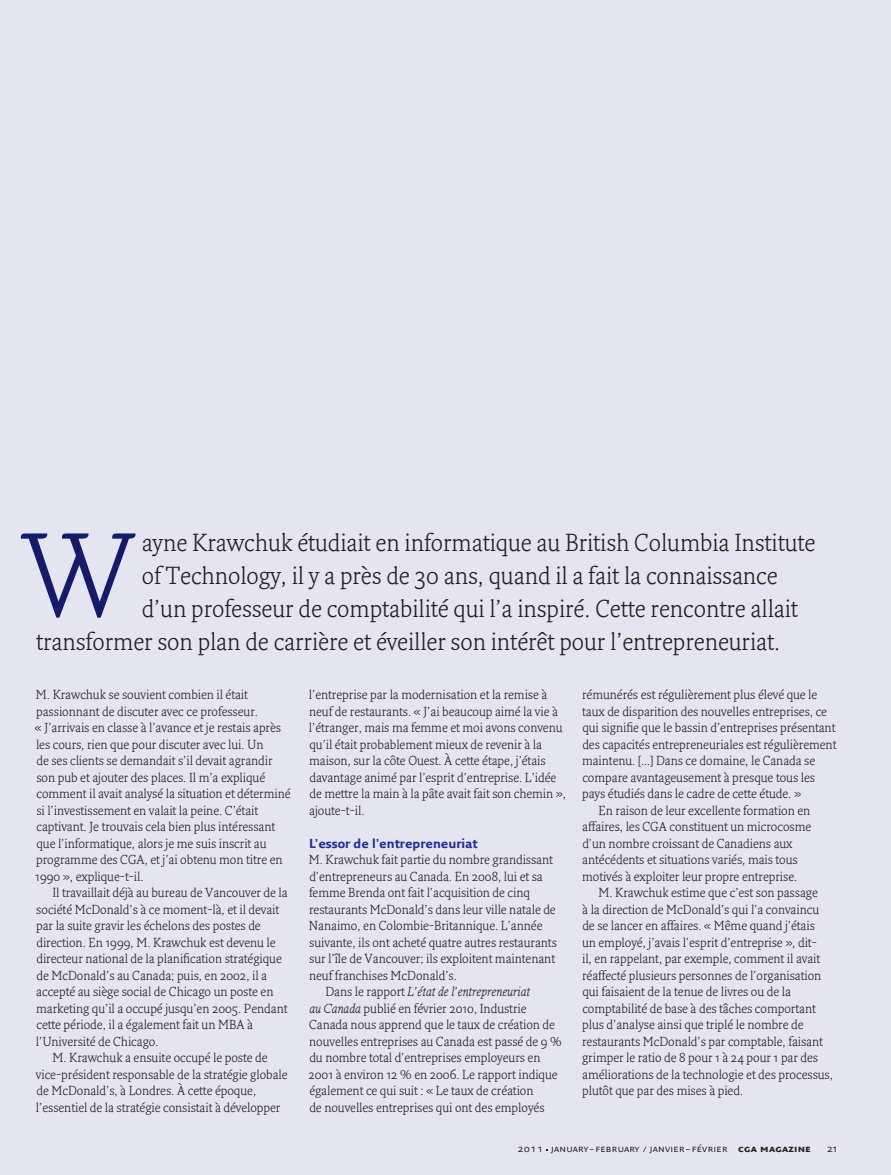
<style>
.page{position:relative;width:891px;height:1175px;background:#fff}
.page>*{position:absolute;margin:0;border:0;box-sizing:border-box;transform-origin:0 0}
.t1{font:300 115.8px "Fresco";color:#161b68}
.t2{font:300 24px "Fresco";color:#231f20}
.t3{font:300 12.75px/16.5px "Fresco";color:#231f20}
.t4{font:italic 300 12.75px "Fresco";color:#231f20}
.t5{font:700 12.75px "Fresco Sans";color:#24318b}
.t6{font:10.5px "Fresco Sans SC";letter-spacing:.025em;color:#231f20}
.t7{font:10.5px "Fresco Sans";color:#231f20}
.s1{font-style:normal}
.s2{font-style:italic}
.s3{font-weight:700}
</style>
<div class="page">
<div style="left:0;top:0;width:891px;height:1174px;background:#e5e4f1"></div>
<h1 class="t1" style="left:21px;top:504px;width:117px">W</h1>
<h2 class="t2" style="left:142px;top:527px;width:675px">ayne Krawchuk étudiait en informatique au British Columbia Institute</h2>
<h2 class="t2" style="left:142px;top:560px;width:637px">ofTechnology, il y a près de 30 ans, quand il a fait la connaissance</h2>
<h2 class="t2" style="left:142px;top:593px;width:658px">d’un professeur de comptabilité qui l’a inspiré. Cette rencontre allait</h2>
<h2 class="t2" style="left:36px;top:626px;width:746px">transformer son plan de carrière et éveiller son intérêt pour l’entrepreneuriat.</h2>
<p class="t3" style="left:35px;top:686px;width:257px">M. Krawchuk se souvient combien il était passionnant de discuter avec ce professeur.<br>« J’arrivais en classe à l’avance et je restais après les cours, rien que pour discuter avec lui. Un<br>de ses clients se demandait s’il devait agrandir son pub et ajouter des places. Il m’a expliqué comment il avait analysé la situation et déterminé si l’investissement en valait la peine. C’était captivant. Je trouvais cela bien plus intéressant que l’informatique, alors je me suis inscrit au programme des CGA, et j’ai obtenu mon titre en 1990 », explique-t-il.</p>
<p class="t3" style="left:52px;top:884px;width:237px">Il travaillait déjà au bureau de Vancouver de la</p>
<p class="t3" style="left:36px;top:900px;width:244px">société McDonald’s à ce moment-là, et il devait</p>
<p class="t3" style="left:36px;top:917px;width:226px">par la suite gravir les échelons des postes de</p>
<p class="t3" style="left:36px;top:933px;width:241px">direction. En 1999, M. Krawchuk est devenu le</p>
<p class="t3" style="left:36px;top:950px;width:247px">directeur national de la planification stratégique</p>
<p class="t3" style="left:36px;top:966px;width:232px">de McDonald’s au Canada; puis, en 2002, il a</p>
<p class="t3" style="left:36px;top:983px;width:239px">accepté au siège social de Chicago un poste en</p>
<p class="t3" style="left:36px;top:999px;width:253px">marketing qu’il a occupé jusqu’en 2005. Pendant</p>
<p class="t3" style="left:36px;top:1016px;width:218px">cette période, il a également fait un MBA à</p>
<p class="t3" style="left:36px;top:1032px;width:124px">l’Université de Chicago.</p>
<p class="t3" style="left:52px;top:1049px;width:217px">M. Krawchuk a ensuite occupé le poste de</p>
<p class="t3" style="left:36px;top:1065px;width:253px">vice-président responsable de la stratégie globale</p>
<p class="t3" style="left:36px;top:1082px;width:221px">de McDonald’s, à Londres. À cette époque,</p>
<p class="t3" style="left:36px;top:1098px;width:246px">l’essentiel de la stratégie consistait à développer</p>
<p class="t3" style="left:309px;top:686px;width:258px">l’entreprise par la modernisation et la remise à neuf de restaurants. « J’ai beaucoup aimé la vie à l’étranger, mais ma femme et moi avons convenu qu’il était probablement mieux de revenir à la maison, sur la côte Ouest. À cette étape, j’étais davantage animé par l’esprit d’entreprise. L’idée de mettre la main à la pâte avait fait son chemin », ajoute-t-il.</p>
<p class="t5" style="left:309px;top:835px;width:170px">L’essor de l’entrepreneuriat</p>
<p class="t3" style="left:309px;top:851px;width:246px">M. Krawchuk fait partie du nombre grandissant</p>
<p class="t3" style="left:309px;top:867px;width:235px">d’entrepreneurs au Canada. En 2008, lui et sa</p>
<p class="t3" style="left:309px;top:884px;width:223px">femme Brenda ont fait l’acquisition de cinq</p>
<p class="t3" style="left:309px;top:900px;width:248px">restaurants McDonald’s dans leur ville natale de</p>
<p class="t3" style="left:309px;top:917px;width:235px">Nanaimo, en Colombie-Britannique. L’année</p>
<p class="t3" style="left:309px;top:933px;width:249px">suivante, ils ont acheté quatre autres restaurants</p>
<p class="t3" style="left:309px;top:950px;width:247px">sur l’île de Vancouver; ils exploitent maintenant</p>
<p class="t3" style="left:309px;top:966px;width:149px">neuf franchises McDonald’s.</p>
<p class="t4" style="left:325px;top:984px;width:206px"><span class="s1">Dans le rapport</span> L’état de l’entrepreneuriat</p>
<p class="t3" style="left:309px;top:999px;width:219px"><span class="s2">au Canada</span> publié en février 2010, Industrie</p>
<p class="t3" style="left:309px;top:1016px;width:247px">Canada nous apprend que le taux de création de</p>
<p class="t3" style="left:309px;top:1032px;width:254px">nouvelles entreprises au Canada est passé de 9 %</p>
<p class="t3" style="left:309px;top:1049px;width:233px">du nombre total d’entreprises employeurs en</p>
<p class="t3" style="left:308px;top:1065px;width:251px">2001 à environ 12 % en 2006. Le rapport indique</p>
<p class="t3" style="left:309px;top:1082px;width:226px">également ce qui suit : « Le taux de création</p>
<p class="t3" style="left:309px;top:1098px;width:237px">de nouvelles entreprises qui ont des employés</p>
<p class="t3" style="left:582px;top:686px;width:237px">rémunérés est régulièrement plus élevé que le</p>
<p class="t3" style="left:582px;top:702px;width:246px">taux de disparition des nouvelles entreprises, ce</p>
<p class="t3" style="left:582px;top:719px;width:255px">qui signifie que le bassin d’entreprises présentant</p>
<p class="t3" style="left:582px;top:735px;width:256px">des capacités entrepreneuriales est régulièrement</p>
<p class="t3" style="left:582px;top:752px;width:235px">maintenu. […] Dans ce domaine, le Canada se</p>
<p class="t3" style="left:582px;top:768px;width:234px">compare avantageusement à presque tous les</p>
<p class="t3" style="left:582px;top:785px;width:220px">pays étudiés dans le cadre de cette étude. »</p>
<p class="t3" style="left:598px;top:801px;width:213px">En raison de leur excellente formation en</p>
<p class="t3" style="left:582px;top:818px;width:230px">affaires, les CGA constituent un microcosme</p>
<p class="t3" style="left:582px;top:834px;width:212px">d’un nombre croissant de Canadiens aux</p>
<p class="t3" style="left:582px;top:851px;width:217px">antécédents et situations variés, mais tous</p>
<p class="t3" style="left:582px;top:867px;width:217px">motivés à exploiter leur propre entreprise.</p>
<p class="t3" style="left:598px;top:884px;width:221px">M. Krawchuk estime que c’est son passage</p>
<p class="t3" style="left:582px;top:900px;width:238px">à la direction de McDonald’s qui l’a convaincu</p>
<p class="t3" style="left:582px;top:917px;width:234px">de se lancer en affaires. « Même quand j’étais</p>
<p class="t3" style="left:582px;top:933px;width:236px">un employé, j’avais l’esprit d’entreprise », dit-</p>
<p class="t3" style="left:582px;top:950px;width:240px">il, en rappelant, par exemple, comment il avait</p>
<p class="t3" style="left:582px;top:966px;width:241px">réaffecté plusieurs personnes de l’organisation</p>
<p class="t3" style="left:582px;top:983px;width:210px">qui faisaient de la tenue de livres ou de la</p>
<p class="t3" style="left:582px;top:999px;width:235px">comptabilité de base à des tâches comportant</p>
<p class="t3" style="left:582px;top:1016px;width:223px">plus d’analyse ainsi que triplé le nombre de</p>
<p class="t3" style="left:582px;top:1032px;width:242px">restaurants McDonald’s par comptable, faisant</p>
<p class="t3" style="left:582px;top:1049px;width:237px">grimper le ratio de 8 pour 1 à 24 pour 1 par des</p>
<p class="t3" style="left:582px;top:1065px;width:252px">améliorations de la technologie et des processus,</p>
<p class="t3" style="left:582px;top:1082px;width:163px">plutôt que par des mises à pied.</p>
<p class="t6" style="left:517px;top:1142px;width:295px">2011 january –february / janvier –février <span class="s3">cga magazine</span></p>
<p class="t7" style="left:827px;top:1142px;width:12px">21</p>
</div>
